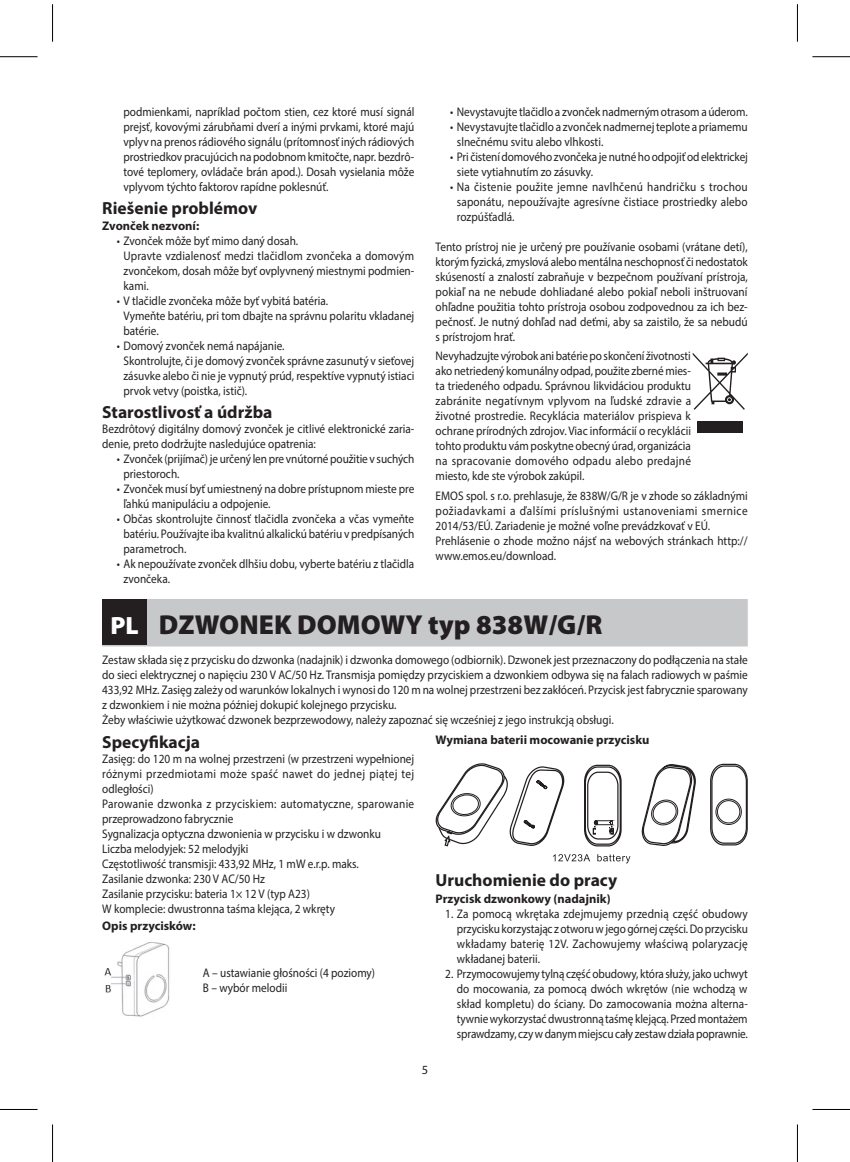
<style>
.page{position:relative;width:850px;height:1162px;background:#fff}
.page>*{position:absolute;margin:0;border:0;box-sizing:border-box;transform-origin:0 0}
.t1{font:900 27.5px "Myriad Pro";color:#231f20}
.t2{font:900 25px "Myriad Pro";color:#fff}
.t3{font:700 17.5px "Myriad Pro";color:#231f20}
.t4{font:12.5px/15px "Myriad Pro";color:#231f20;scale:.9 1}
.t5{font:700 12.5px "Myriad Pro";color:#231f20}
.t6{font:12.5px "Myriad Pro";color:#231f20}
</style>
<div class="page">
<div style="left:102px;top:599px;width:645px;height:47px;background:#c7c8ca"></div>
<div style="left:102px;top:599px;width:45px;height:46px;background:#231f20"></div>
<img style="left:104px;top:942px;width:66px;height:75px">
<svg style="left:435px;top:763px;width:313px;height:84px"></svg>
<svg style="left:553px;top:854px;width:37px;height:7px"></svg>
<svg style="left:597px;top:854px;width:33px;height:9px"></svg>
<svg style="left:692px;top:353px;width:55px;height:57px"></svg>
<div style="left:697px;top:421px;width:45px;height:11px;background:#231f20"></div>
<hr style="left:0;top:56px;width:38px;height:1px;background:#000">
<hr style="left:812px;top:56px;width:37px;height:1px;background:#000">
<hr style="left:0;top:1109px;width:38px;height:1px;background:#000">
<hr style="left:812px;top:1109px;width:37px;height:1px;background:#000">
<hr style="left:52px;top:4px;width:1px;height:38px;background:#000">
<hr style="left:52px;top:1124px;width:1px;height:38px;background:#000">
<hr style="left:796px;top:4px;width:1px;height:38px;background:#000">
<hr style="left:796px;top:1124px;width:1px;height:38px;background:#000">
<p class="t4" style="left:123px;top:104px;width:325px;text-align:justify">podmienkami, napríklad počtom stien, cez ktoré musí signál prejsť, kovovými zárubňami dverí a inými prvkami, ktoré majú vplyv na prenos rádiového signálu (prítomnosť iných rádiových prostriedkov pracujúcich na podobnom kmitočte, napr. bezdrô&shy;tové teplomery, ovládače brán apod.). Dosah vysielania môže vplyvom týchto faktorov rapídne poklesnúť.</p>
<h3 class="t3" style="left:102px;top:196px;width:157px">Riešenie problémov</h3>
<p class="t5" style="left:102px;top:218px;width:98px">Zvonček nezvoní:</p>
<p class="t4" style="left:123px;top:233px;width:324px;text-indent:-7px">• Zvonček môže byť mimo daný dosah.<br>Upravte vzdialenosť medzi tlačidlom zvončeka a domovým zvončekom, dosah môže byť ovplyvnený miestnymi podmien&shy;kami.</p>
<p class="t4" style="left:123px;top:293px;width:324px;text-indent:-7px">• V tlačidle zvončeka môže byť vybitá batéria.<br>Vymeňte batériu, pri tom dbajte na správnu polaritu vkladanej batérie.</p>
<p class="t4" style="left:123px;top:338px;width:324px;text-indent:-7px">• Domový zvonček nemá napájanie.<br>Skontrolujte, či je domový zvonček správne zasunutý v sieťovej zásuvke alebo či nie je vypnutý prúd, respektíve vypnutý istiaci prvok vetvy (poistka, istič).</p>
<h3 class="t3" style="left:102px;top:401px;width:172px">Starostlivosť a údržba</h3>
<p class="t4" style="left:102px;top:421px;width:348px">Bezdrôtový digitálny domový zvonček je citlivé elektronické zaria&shy;denie, preto dodržujte nasledujúce opatrenia:</p>
<p class="t4" style="left:123px;top:451px;width:324px;text-indent:-7px">• Zvonček (prijímač) je určený len pre vnútorné použitie v suchých priestoroch.</p>
<p class="t4" style="left:123px;top:481px;width:324px;text-indent:-7px">• Zvonček musí byť umiestnený na dobre prístupnom mieste pre ľahkú manipuláciu a odpojenie.</p>
<p class="t4" style="left:123px;top:511px;width:324px;text-align:justify;text-indent:-7px">• Občas skontrolujte činnosť tlačidla zvončeka a včas vymeňte batériu. Používajte iba kvalitnú alkalickú batériu v predpísaných parametroch.</p>
<p class="t4" style="left:123px;top:556px;width:324px;text-indent:-7px">• Ak nepoužívate zvonček dlhšiu dobu, vyberte batériu z tlačidla zvončeka.</p>
<p class="t4" style="left:450px;top:104px;width:332px">• Nevystavujte tlačidlo a zvonček nadmerným otrasom a úderom.</p>
<p class="t4" style="left:456px;top:119px;width:324px;text-indent:-7px">• Nevystavujte tlačidlo a zvonček nadmernej teplote a priamemu slnečnému svitu alebo vlhkosti.</p>
<p class="t4" style="left:456px;top:149px;width:325px;text-indent:-7px">• Pri čistení domového zvončeka je nutné ho odpojiť od elektrickej siete vytiahnutím zo zásuvky.</p>
<p class="t4" style="left:456px;top:179px;width:324px;text-align:justify;text-indent:-7px">• Na čistenie použite jemne navlhčenú handričku s trochou saponátu, nepoužívajte agresívne čistiace prostriedky alebo rozpúšťadlá.</p>
<p class="t4" style="left:435px;top:239px;width:348px;text-align:justify">Tento prístroj nie je určený pre používanie osobami (vrátane detí), ktorým fyzická, zmyslová alebo mentálna neschopnosť či nedostatok skúseností a znalostí zabraňuje v bezpečnom používaní prístroja, pokiaľ na ne nebude dohliadané alebo pokiaľ neboli inštruovaní ohľadne použitia tohto prístroja osobou zodpovednou za ich bez&shy;pečnosť. Je nutný dohľad nad deťmi, aby sa zaistilo, že sa nebudú s prístrojom hrať.</p>
<p class="t4" style="left:435px;top:348px;width:285px;text-align:justify">Nevyhadzujte výrobok ani batérie po skončení životnosti ako netriedený komunálny odpad, použite zberné mies&shy;ta triedeného odpadu. Správnou likvidáciou produktu zabránite negatívnym vplyvom na ľudské zdravie a životné prostredie. Recyklácia materiálov prispieva k ochrane prírodných zdrojov. Viac informácií o recyklácii tohto produktu vám poskytne obecný úrad, organizácia na spracovanie domového odpadu alebo predajné miesto, kde ste výrobok zakúpil.</p>
<p class="t4" style="left:435px;top:488px;width:348px">EMOS spol. s r.o. prehlasuje, že 838W/G/R je v zhode so základnými požiadavkami a ďalšími príslušnými ustanoveniami smernice 2014/53/EÚ. Zariadenie je možné voľne prevádzkovať v EÚ.<br>Prehlásenie o zhode možno nájsť na webových stránkach http:// www.emos.eu/download.</p>
<h1 class="t1" style="left:159px;top:607px;width:445px">DZWONEK DOMOWY typ 838W/G/R</h1>
<p class="t4" style="left:102px;top:651px;width:718px">Zestaw składa się z przycisku do dzwonka (nadajnik) i dzwonka domowego (odbiornik). Dzwonek jest przeznaczony do podłączenia na stałe do sieci elektrycznej o napięciu 230 V AC/50 Hz. Transmisja pomiędzy przyciskiem a dzwonkiem odbywa się na falach radiowych w paśmie 433,92 MHz. Zasięg zależy od warunków lokalnych i wynosi do 120 m na wolnej przestrzeni bez zakłóceń. Przycisk jest fabrycznie sparowany z dzwonkiem i nie można później dokupić kolejnego przycisku.<br>Żeby właściwie użytkować dzwonek bezprzewodowy, należy zapoznać się wcześniej z jego instrukcją obsługi.</p>
<h2 class="t2" style="left:110px;top:609px;width:30px">PL</h2>
<h3 class="t3" style="left:102px;top:730px;width:99px">Specyfikacja</h3>
<p class="t4" style="left:102px;top:751px;width:348px">Zasięg: do 120 m na wolnej przestrzeni (w przestrzeni wypełnionej różnymi przedmiotami może spaść nawet do jednej piątej tej odległości)<br>Parowanie dzwonka z przyciskiem: automatyczne, sparowanie przeprowadzono fabrycznie<br>Sygnalizacja optyczna dzwonienia w przycisku i w dzwonku<br>Liczba melodyjek: 52 melodyjki<br>Częstotliwość transmisji: 433,92 MHz, 1 mW e.r.p. maks.<br>Zasilanie dzwonka: 230 V AC/50 Hz<br>Zasilanie przycisku: bateria 1× 12 V (typ A23)<br>W komplecie: dwustronna taśma klejąca, 2 wkręty</p>
<p class="t5" style="left:102px;top:917px;width:95px">Opis przycisków:</p>
<p class="t4" style="left:203px;top:964px;width:193px">A – ustawianie głośności (4 poziomy)<br>B – wybór melodii</p>
<p class="t5" style="left:435px;top:731px;width:215px">Wymiana baterii mocowanie przycisku</p>
<h3 class="t3" style="left:435px;top:869px;width:183px">Uruchomienie do pracy</h3>
<p class="t5" style="left:435px;top:890px;width:176px">Przycisk dzwonkowy (nadajnik)</p>
<p class="t4" style="left:456px;top:906px;width:325px;text-align:justify;text-indent:-12px">1. Za pomocą wkrętaka zdejmujemy przednią część obudowy przycisku korzystając z otworu w jego górnej części. Do przycisku wkładamy baterię 12V. Zachowujemy właściwą polaryzację wkładanej baterii.</p>
<p class="t4" style="left:456px;top:966px;width:325px;text-align:justify;text-indent:-12px">2. Przymocowujemy tylną część obudowy, która służy, jako uchwyt do mocowania, za pomocą dwóch wkrętów (nie wchodzą w skład kompletu) do ściany. Do zamocowania można alterna&shy;tywnie wykorzystać dwustronną taśmę klejącą. Przed montażem sprawdzamy, czy w danym miejscu cały zestaw działa poprawnie.</p>
<p class="t6" style="left:421px;top:1062px;width:8px">5</p>
</div>
